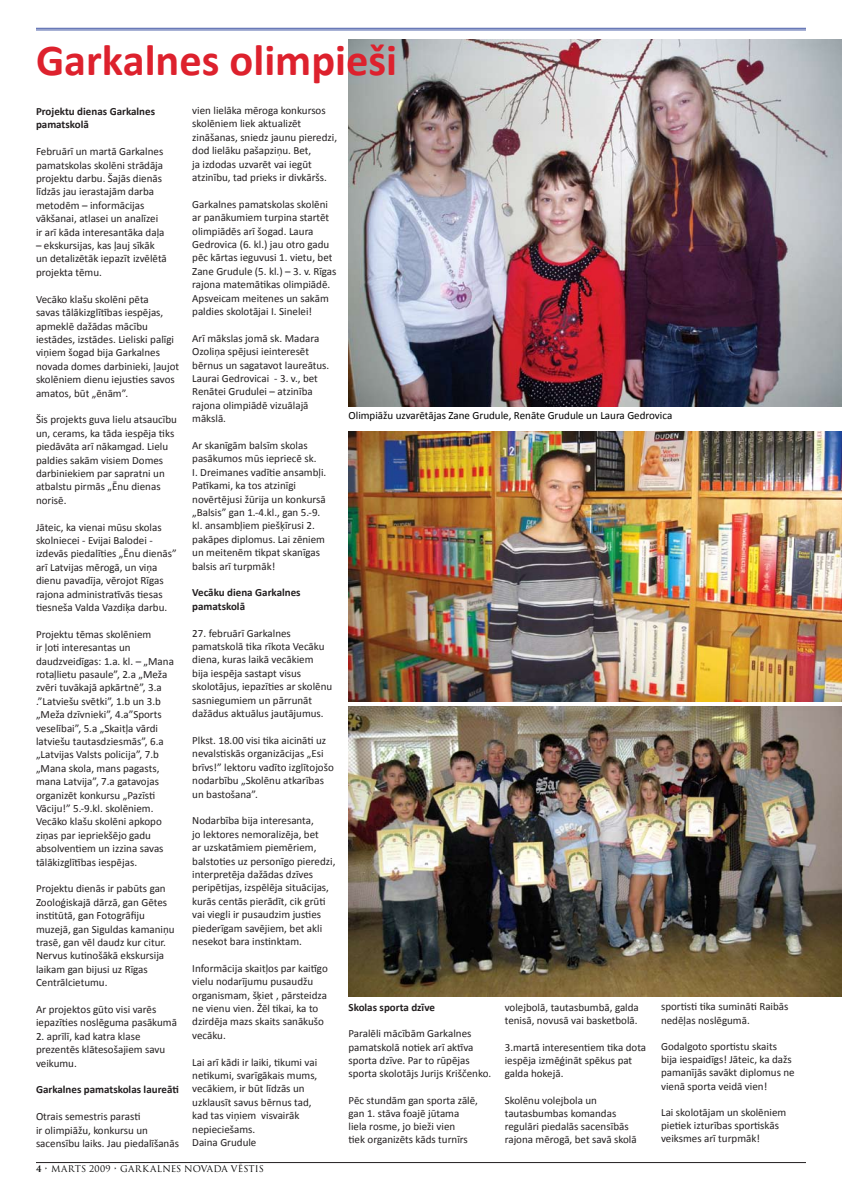
<style>
.page{position:relative;width:842px;height:1191px;background:#fff}
.page>*{position:absolute;margin:0;border:0;box-sizing:border-box;transform-origin:0 0}
.t1{font:700 44.4px "Calibri";color:#dd212d}
.t2{font:11px/13.4px "Calibri";color:#231f20}
.t3{font:700 11px/13.4px "Calibri";color:#231f20}
.t4{font:11px "Calibri";color:#000}
.t5{font:9px "Trajan Pro";letter-spacing:.02em;color:#000}
.s1{font-weight:700}
</style>
<div class="page">
<hr style="left:36px;top:1162px;width:770px;height:1px;background:#231f20">
<hr style="left:36px;top:28px;width:770px;height:1px;background:#4156a4">
<hr style="left:36px;top:30px;width:770px;height:1px;background:#4156a4">
<img style="left:348px;top:40px;width:494px;height:366px">
<img style="left:348px;top:706px;width:494px;height:290px">
<img style="left:348px;top:432px;width:494px;height:269px">
<h1 class="t1" style="left:36px;top:33px;width:363px">Garkalnes olimpieši</h1>
<p class="t3" style="left:36px;top:104px;width:121px">Projektu dienas Garkalnes pamatskolā</p>
<p class="t2" style="left:36px;top:144px;width:130px">Februārī un martā Garkalnes pamatskolas skolēni strādāja projektu darbu. Šajās dienās līdzās jau ierastajām darba metodēm – informācijas vākšanai, atlasei un analīzei ir arī kāda interesantāka daļa</p>
<p class="t2" style="left:36px;top:238px;width:132px">– ekskursijas, kas ļauj sīkāk un detalizētāk iepazīt izvēlētā projekta tēmu.</p>
<p class="t2" style="left:36px;top:292px;width:145px">Vecāko klašu skolēni pēta<br>savas tālākizglītības iespējas, apmeklē dažādas mācību iestādes, izstādes. Lieliski palīgi viņiem šogad bija Garkalnes novada domes darbinieki, ļaujot skolēniem dienu iejusties savos amatos, būt „ēnām”.</p>
<p class="t2" style="left:36px;top:412px;width:142px">Šis projekts guva lielu atsaucību un, cerams, ka tāda iespēja tiks piedāvāta arī nākamgad. Lielu paldies sakām visiem Domes darbiniekiem par sapratni un atbalstu pirmās „Ēnu dienas norisē.</p>
<p class="t2" style="left:36px;top:519px;width:142px">Jāteic, ka vienai mūsu skolas skolniecei - Evijai Balodei - izdevās piedalīties „Ēnu dienās” arī Latvijas mērogā, un viņa dienu pavadīja, vērojot Rīgas rajona administratīvās tiesas tiesneša Valda Vazdiķa darbu.</p>
<p class="t2" style="left:36px;top:627px;width:139px">Projektu tēmas skolēniem<br>ir ļoti interesantas un daudzveidīgas: 1.a. kl. – „Mana rotaļlietu pasaule”, 2.a „Meža zvēri tuvākajā apkārtnē”, 3.a .”Latviešu svētki”, 1.b un 3.b „Meža dzīvnieki”, 4.a”Sports veselībai”, 5.a „Skaitļa vārdi latviešu tautasdziesmās”, 6.a „Latvijas Valsts policija”, 7.b „Mana skola, mans pagasts, mana Latvija”, 7.a gatavojas organizēt konkursu „Pazīsti<br>Vāciju!” 5.-9.kl. skolēniem.<br>Vecāko klašu skolēni apkopo ziņas par iepriekšējo gadu absolventiem un izzina savas tālākizglītības iespējas.</p>
<p class="t2" style="left:36px;top:881px;width:140px">Projektu dienās ir pabūts gan<br>Zooloģiskajā dārzā, gan Gētes institūtā, gan Fotogrāfiju muzejā, gan Siguldas kamaniņu trasē, gan vēl daudz kur citur.<br>Nervus kutinošākā ekskursija laikam gan bijusi uz Rīgas<br>Centrālcietumu.</p>
<p class="t2" style="left:36px;top:1002px;width:142px">Ar projektos gūto visi varēs iepazīties noslēguma pasākumā</p>
<p class="t2" style="left:36px;top:1029px;width:131px">2. aprīlī, kad katra klase prezentēs klātesošajiem savu veikumu.</p>
<p class="t3" style="left:36px;top:1082px;width:144px">Garkalnes pamatskolas laureāti</p>
<p class="t2" style="left:36px;top:1109px;width:144px">Otrais semestris parasti<br>ir olimpiāžu, konkursu un sacensību laiks. Jau piedalīšanās</p>
<p class="t2" style="left:192px;top:103px;width:146px">vien lielāka mēroga konkursos skolēniem liek aktualizēt zināšanas, sniedz jaunu pieredzi, dod lielāku pašapziņu. Bet,<br>ja izdodas uzvarēt vai iegūt atzinību, tad prieks ir divkāršs.</p>
<p class="t2" style="left:192px;top:197px;width:146px">Garkalnes pamatskolas skolēni ar panākumiem turpina startēt olimpiādēs arī šogad. Laura<br>Gedrovica (6. kl.) jau otro gadu pēc kārtas ieguvusi 1. vietu, bet<br>Zane Grudule (5. kl.) – 3. v. Rīgas rajona matemātikas olimpiādē.<br>Apsveicam meitenes un sakām paldies skolotājai I. Sinelei!</p>
<p class="t2" style="left:192px;top:331px;width:139px">Arī mākslas jomā sk. Madara<br>Ozoliņa spējusi ieinteresēt bērnus un sagatavot laureātus.<br>Laurai Gedrovicai - 3. v., bet<br>Renātei Grudulei – atzinība rajona olimpiādē vizuālajā mākslā.</p>
<p class="t2" style="left:192px;top:438px;width:136px">Ar skanīgām balsīm skolas pasākumos mūs iepriecē sk.<br>I. Dreimanes vadītie ansambļi.<br>Patīkami, ka tos atzinīgi novērtējusi žūrija un konkursā „Balsis” gan 1.-4.kl., gan 5.-9. kl. ansambļiem piešķīrusi 2. pakāpes diplomus. Lai zēniem un meitenēm tikpat skanīgas balsis arī turpmāk!</p>
<p class="t3" style="left:192px;top:585px;width:110px">Vecāku diena Garkalnes pamatskolā</p>
<p class="t2" style="left:192px;top:626px;width:141px">27. februārī Garkalnes pamatskolā tika rīkota Vecāku diena, kuras laikā vecākiem bija iespēja sastapt visus skolotājus, iepazīties ar skolēnu sasniegumiem un pārrunāt dažādus aktuālus jautājumus.</p>
<p class="t2" style="left:192px;top:733px;width:143px">Plkst. 18.00 visi tika aicināti uz nevalstiskās organizācijas „Esi brīvs!” lektoru vadīto izglītojošo nodarbību „Skolēnu atkarības un bastošana”.</p>
<p class="t2" style="left:192px;top:813px;width:145px">Nodarbība bija interesanta,<br>jo lektores nemoralizēja, bet<br>ar uzskatāmiem piemēriem, balstoties uz personīgo pieredzi, interpretēja dažādas dzīves peripētijas, izspēlēja situācijas, kurās centās pierādīt, cik grūti vai viegli ir pusaudzim justies piederīgam savējiem, bet akli nesekot bara instinktam.</p>
<p class="t2" style="left:192px;top:961px;width:137px">Informācija skaitļos par kaitīgo vielu nodarījumu pusaudžu organismam, šķiet , pārsteidza ne vienu vien. Žēl tikai, ka to dzirdēja mazs skaits sanākušo vecāku.</p>
<p class="t2" style="left:192px;top:1054px;width:127px">Lai arī kādi ir laiki, tikumi vai netikumi, svarīgākais mums, vecākiem, ir būt līdzās un uzklausīt savus bērnus tad, kad tas viņiem visvairāk nepieciešams.<br>Daina Grudule</p>
<p class="t5" style="left:36px;top:1162px;width:229px"><span class="s1">4</span> • MARTS 2009 • GARKALNES NOVADA VĒSTIS</p>
<p class="t4" style="left:348px;top:409px;width:325px">Olimpiāžu uzvarētājas Zane Grudule, Renāte Grudule un Laura Gedrovica</p>
<p class="t3" style="left:348px;top:1000px;width:88px">Skolas sporta dzīve</p>
<p class="t2" style="left:348px;top:1026px;width:144px">Paralēli mācībām Garkalnes pamatskolā notiek arī aktīva sporta dzīve. Par to rūpējas sporta skolotājs Jurijs Kriščenko.</p>
<p class="t2" style="left:348px;top:1092px;width:131px">Pēc stundām gan sporta zālē, gan 1. stāva foajē jūtama liela rosme, jo bieži vien<br>tiek organizēts kāds turnīrs</p>
<p class="t2" style="left:505px;top:1000px;width:136px">volejbolā, tautasbumbā, galda tenisā, novusā vai basketbolā.</p>
<p class="t2" style="left:505px;top:1040px;width:143px">3.martā interesentiem tika dota iespēja izmēģināt spēkus pat galda hokejā.</p>
<p class="t2" style="left:505px;top:1092px;width:133px">Skolēnu volejbola un tautasbumbas komandas regulāri piedalās sacensībās rajona mērogā, bet savā skolā</p>
<p class="t2" style="left:661px;top:999px;width:129px">sportisti tika sumināti Raibās nedēļas noslēgumā.</p>
<p class="t2" style="left:661px;top:1039px;width:135px">Godalgoto sportistu skaits bija iespaidīgs! Jāteic, ka dažs pamanījās savākt diplomus ne vienā sporta veidā vien!</p>
<p class="t2" style="left:661px;top:1105px;width:127px">Lai skolotājam un skolēniem pietiek izturības sportiskās veiksmes arī turpmāk!</p>
</div>
